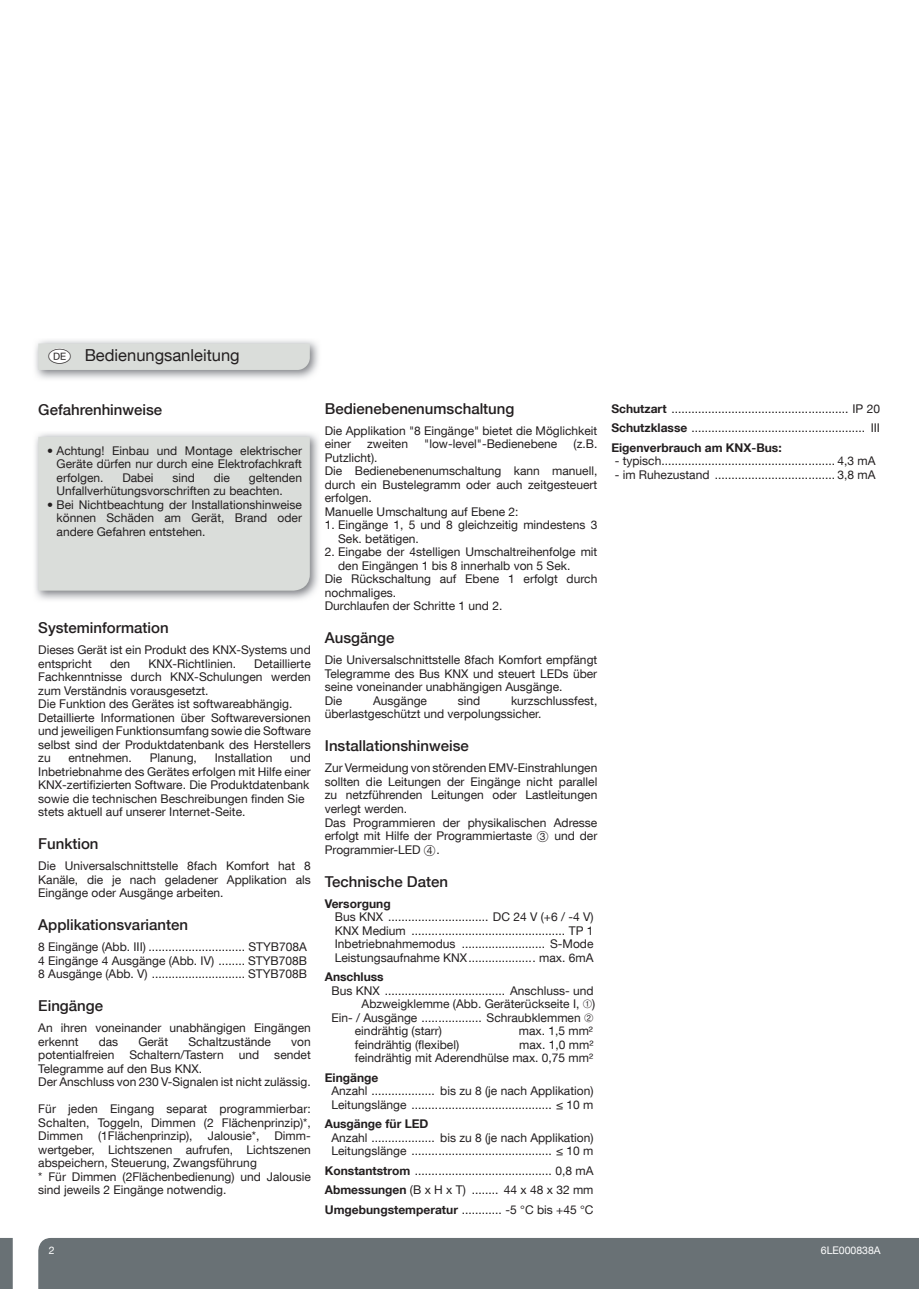
<style>
.page{position:relative;width:919px;height:1289px;background:#fff}
.page>*{position:absolute;margin:0;border:0;box-sizing:border-box;transform-origin:0 0}
.t1{font:16.5px "Helvetica Neue LT Com";color:#231f20}
.t2{font:16.2px "Hager Langues";color:#231f20}
.t3{font:500 15px "Helvetica Neue LT Com";color:#231f20}
.t4{font:12px/13.5px "Helvetica Neue LT Com";color:#231f20}
.t5{font:700 12px "Helvetica Neue LT Com";color:#231f20}
.t6{font:10.5px "Helvetica Neue LT Com";color:#fff}
.s1{font-family:"Hager Chiffres 1"}
.s2{font-weight:700}
</style>
<div class="page">
<div style="left:38px;top:1238px;width:880px;height:50px;background:#697175"></div>
<svg style="left:0;top:1238px;width:13px;height:50px"></svg>
<img style="left:35px;top:340px;width:284px;height:39px">
<div style="left:38px;top:343px;width:272px;height:27px;background:#daddda"></div>
<img style="left:35px;top:433px;width:284px;height:167px">
<div style="left:38px;top:437px;width:272px;height:153px;background:#daddda"></div>
<div style="left:48px;top:348px;width:23px;height:15px;background:#fff;border-radius:50%"></div>
<h2 class="t2" style="left:48px;top:348px;width:26px">e</h2>
<h1 class="t1" style="left:85px;top:345px;width:156px">Bedienungsanleitung</h1>
<p class="t3" style="left:38px;top:400px;width:125px">Gefahrenhinweise</p>
<p class="t4" style="left:57px;top:443px;width:247px;text-align:justify;text-indent:-9px">• Achtung! Einbau und Montage elektrischer Geräte dürfen nur durch eine Elektrofachkraft erfolgen.</p>
<p class="t4" style="left:57px;top:470px;width:247px;text-indent:192px">geltenden<br>Unfallverhütungsvorschriften zu beachten.</p>
<p class="t4" style="left:57px;top:497px;width:247px;text-align:justify;text-indent:-9px">• Bei Nichtbeachtung der Installationshinweise können Schäden am Gerät, Brand oder andere Gefahren entstehen.</p>
<p class="t4" style="left:122px;top:470px;width:33px">Dabei</p>
<p class="t4" style="left:172px;top:470px;width:24px">sind</p>
<p class="t4" style="left:214px;top:470px;width:18px">die</p>
<p class="t3" style="left:38px;top:618px;width:132px">Systeminformation</p>
<p class="t4" style="left:38px;top:642px;width:274px">Dieses Gerät ist ein Produkt des KNX-Systems und entspricht</p>
<p class="t4" style="left:38px;top:656px;width:274px;text-indent:216px">Detaillierte Fachkenntnisse durch KNX-Schulungen werden zum Verständnis vorausgesetzt.<br>Die Funktion des Gerätes ist softwareabhängig.<br>Detaillierte Informationen über Softwareversionen und jeweiligen Funktionsumfang sowie die Software selbst sind der Produktdatenbank des Herstellers zu</p>
<p class="t4" style="left:110px;top:656px;width:22px">den</p>
<p class="t4" style="left:148px;top:656px;width:89px">KNX-Richtlinien.</p>
<p class="t4" style="left:38px;top:750px;width:274px;text-indent:252px">und Inbetriebnahme des Gerätes erfolgen mit Hilfe einer KNX-zertifizierten Software. Die Produktdatenbank sowie die technischen Beschreibungen finden Sie stets aktuell auf unserer Internet-Seite.</p>
<p class="t3" style="left:38px;top:834px;width:62px">Funktion</p>
<p class="t4" style="left:38px;top:858px;width:274px;text-align:justify">Die Universalschnittstelle 8fach Komfort hat 8<br>Kanäle, die je nach geladener Applikation als Eingänge oder Ausgänge arbeiten.</p>
<p class="t3" style="left:38px;top:915px;width:151px">Applikationsvarianten</p>
<p class="t4" style="left:38px;top:939px;width:270px;text-align:justify">8 Eingänge (Abb. III) ............................. STYB708A 4 Eingänge 4 Ausgänge (Abb. IV) ........ STYB708B 8 Ausgänge (Abb. V) ............................ STYB708B</p>
<p class="t3" style="left:38px;top:996px;width:66px">Eingänge</p>
<p class="t4" style="left:38px;top:1020px;width:274px">An ihren voneinander unabhängigen Eingängen erkennt</p>
<p class="t4" style="left:68px;top:750px;width:65px">entnehmen.</p>
<p class="t4" style="left:150px;top:750px;width:49px">Planung,</p>
<p class="t4" style="left:215px;top:750px;width:59px">Installation</p>
<p class="t4" style="left:99px;top:1034px;width:21px">das</p>
<p class="t4" style="left:138px;top:1034px;width:31px">Gerät</p>
<p class="t4" style="left:188px;top:1034px;width:84px">Schaltzustände</p>
<p class="t4" style="left:291px;top:1034px;width:21px">von</p>
<p class="t4" style="left:38px;top:1047px;width:78px">potentialfreien</p>
<p class="t4" style="left:129px;top:1047px;width:96px">Schaltern/Tastern</p>
<p class="t4" style="left:239px;top:1047px;width:22px">und</p>
<p class="t4" style="left:274px;top:1047px;width:38px">sendet</p>
<p class="t4" style="left:38px;top:1061px;width:274px">Telegramme auf den Bus KNX.<br>Der Anschluss von 230 V-Signalen ist nicht zulässig.</p>
<p class="t4" style="left:38px;top:1101px;width:274px;text-align:justify">Für jeden Eingang separat programmierbar:<br>Schalten, Toggeln, Dimmen (2 Flächenprinzip)*, Dimmen</p>
<p class="t4" style="left:98px;top:1128px;width:96px">(1Flächenprinzip),</p>
<p class="t4" style="left:208px;top:1128px;width:53px">Jalousie*,</p>
<p class="t4" style="left:38px;top:1128px;width:274px;text-indent:236px">Dimm&shy;wertgeber, Lichtszenen aufrufen, Lichtszenen abspeichern, Steuerung, Zwangsführung<br>* Für Dimmen (2Flächenbedienung) und Jalousie sind jeweils 2 Eingänge notwendig.</p>
<p class="t3" style="left:325px;top:399px;width:191px">Bedienebenenumschaltung</p>
<p class="t4" style="left:325px;top:423px;width:274px">Die Applikation "8 Eingänge" bietet die Möglichkeit einer</p>
<p class="t4" style="left:367px;top:437px;width:42px">zweiten</p>
<p class="t4" style="left:424px;top:437px;width:135px">"low-level"-Bedienebene</p>
<p class="t4" style="left:573px;top:437px;width:25px">(z.B.</p>
<p class="t4" style="left:325px;top:450px;width:274px">Putzlicht).<br>Die Bedienebenenumschaltung kann manuell, durch ein Bustelegramm oder auch zeitgesteuert erfolgen.<br>Manuelle Umschaltung auf Ebene 2:</p>
<p class="t4" style="left:338px;top:518px;width:260px;text-indent:-13px">1. Eingänge 1, 5 und 8 gleichzeitig mindestens 3<br>Sek. betätigen.</p>
<p class="t4" style="left:325px;top:545px;width:274px">2. Eingabe der 4stelligen Umschaltreihenfolge mit</p>
<p class="t4" style="left:338px;top:558px;width:234px">den Eingängen 1 bis 8 innerhalb von 5 Sek.</p>
<p class="t4" style="left:325px;top:572px;width:274px">Die Rückschaltung auf Ebene 1 erfolgt durch</p>
<p class="t4" style="left:325px;top:585px;width:73px">nochmaliges.</p>
<p class="t4" style="left:325px;top:599px;width:179px">Durchlaufen der Schritte 1 und 2.</p>
<p class="t3" style="left:325px;top:629px;width:71px">Ausgänge</p>
<p class="t4" style="left:325px;top:653px;width:274px">Die Universalschnittstelle 8fach Komfort empfängt Telegramme des Bus KNX und steuert LEDs über seine voneinander unabhängigen Ausgänge.<br>Die</p>
<p class="t4" style="left:325px;top:693px;width:274px;text-indent:186px">kurzschlussfest, überlastgeschützt und verpolungssicher.</p>
<p class="t3" style="left:325px;top:737px;width:145px">Installationshinweise</p>
<p class="t4" style="left:325px;top:761px;width:274px">Zur Vermeidung von störenden EMV-Einstrahlungen sollten die Leitungen der Eingänge nicht parallel zu netzführenden Leitungen oder Lastleitungen verlegt werden.<br>Das Programmieren der physikalischen Adresse erfolgt mit Hilfe der Programmiertaste <span class="s1">3</span> und der Programmier-LED <span class="s1">4</span>.</p>
<p class="t3" style="left:325px;top:872px;width:125px">Technische Daten</p>
<p class="t5" style="left:325px;top:895px;width:67px">Versorgung</p>
<p class="t4" style="left:335px;top:909px;width:260px;text-align:justify">Bus KNX .............................. DC 24 V (+6 / -4 V)<br>KNX Medium .............................................. TP 1<br>Inbetriebnahmemodus ......................... S-Mode Leistungsaufnahme KNX .................... max. 6mA</p>
<p class="t5" style="left:325px;top:969px;width:60px">Anschluss</p>
<p class="t4" style="left:331px;top:983px;width:263px">Bus KNX .................................... Anschluss- und</p>
<p class="t4" style="left:361px;top:996px;width:235px">Abzweigklemme (Abb. Geräterückseite I, ➀)</p>
<p class="t4" style="left:331px;top:1010px;width:263px">Ein- / Ausgänge .................. Schraubklemmen ➁</p>
<p class="t4" style="left:355px;top:1023px;width:89px">eindrähtig (starr)</p>
<p class="t4" style="left:518px;top:1023px;width:76px">max. 1,5 mm²</p>
<p class="t4" style="left:355px;top:1037px;width:106px">feindrähtig (flexibel)</p>
<p class="t4" style="left:373px;top:693px;width:55px">Ausgänge</p>
<p class="t4" style="left:458px;top:693px;width:24px">sind</p>
<p class="t4" style="left:355px;top:1037px;width:240px;text-align:right">max. 1,0 mm²<br>feindrähtig mit Aderendhülse max. 0,75 mm²</p>
<p class="t5" style="left:325px;top:1069px;width:55px">Eingänge</p>
<p class="t4" style="left:331px;top:1083px;width:263px">Anzahl ................... bis zu 8 (je nach Applikation)<br>Leitungslänge .......................................... ≤ 10 m</p>
<p class="t5" style="left:325px;top:1116px;width:105px">Ausgänge für LED</p>
<p class="t4" style="left:331px;top:1130px;width:263px">Anzahl ................... bis zu 8 (je nach Applikation)<br>Leitungslänge .......................................... ≤ 10 m</p>
<p class="t4" style="left:325px;top:1160px;width:270px;line-height:19.5px;text-align:justify"><span class="s2">Konstantstrom</span> ......................................... 0,8 mA <span class="s2">Abmessungen</span> (B x H x T) ........ 44 x 48 x 32 mm <span class="s2">Umgebungstemperatur</span> ............ -5 °C bis +45 °C</p>
<p class="t4" style="left:611px;top:398px;width:270px;line-height:19.5px;text-align:justify"><span class="s2">Schutzart</span> ..................................................... IP 20<br><span class="s2">Schutzklasse</span> .................................................... III <span class="s2">Eigenverbrauch am KNX-Bus:</span></p>
<p class="t4" style="left:614px;top:454px;width:262px">- typisch .................................................... 4,3 mA</p>
<p class="t4" style="left:614px;top:467px;width:262px">- im Ruhezustand .................................... 3,8 mA</p>
<p class="t6" style="left:49px;top:1243px;width:7px">2</p>
<p class="t6" style="left:820px;top:1243px;width:61px">6LE000838A</p>
</div>
